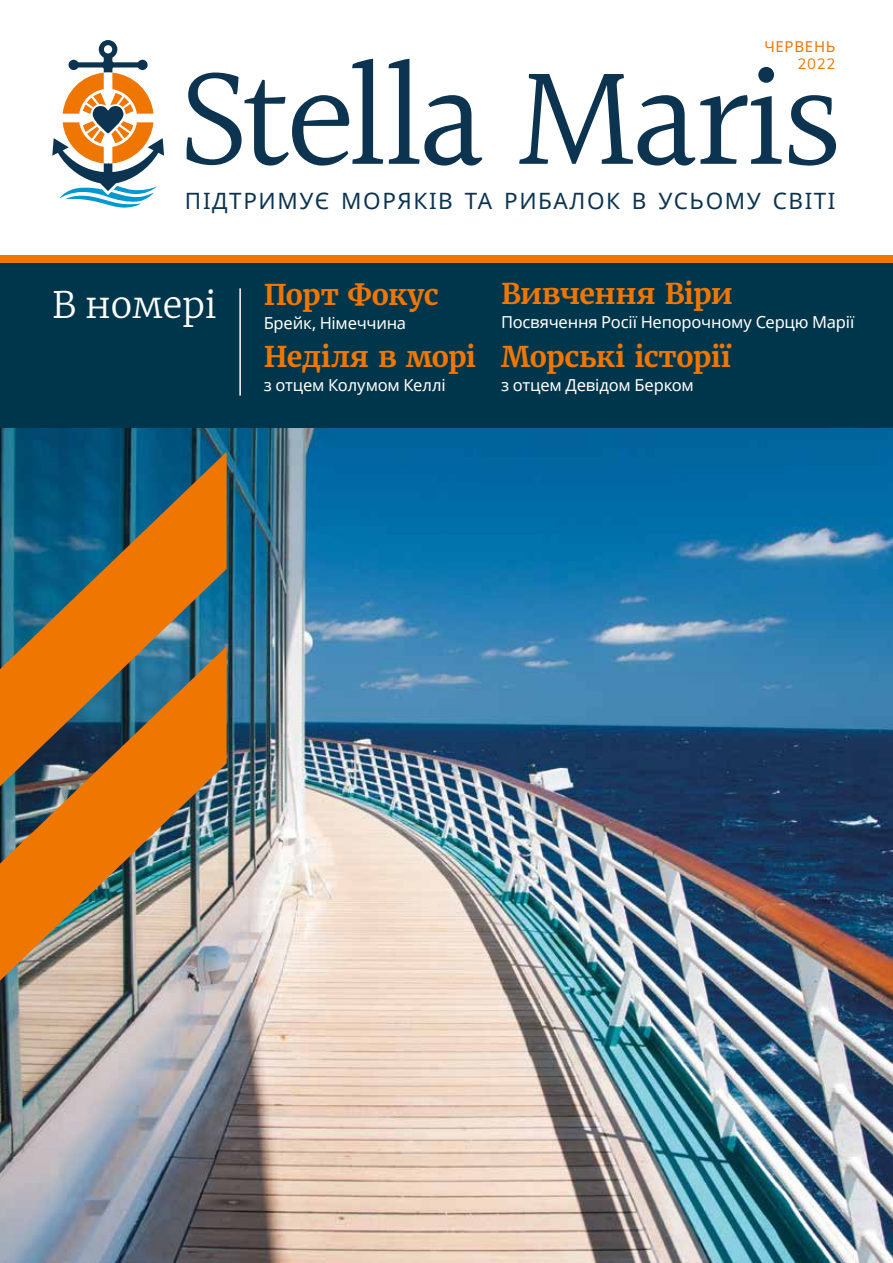
<style>
.page{position:relative;width:893px;height:1263px;background:#fff}
.page>*{position:absolute;margin:0;border:0;box-sizing:border-box;transform-origin:0 0}
.t1{font:147px "Halant";letter-spacing:-.04em;color:#0c3451}
.t2{font:300 36px "Merriweather";color:#fff}
.t3{font:700 28.5px "Merriweather";letter-spacing:-.02em;color:#ee7601}
.t4{font:22.5px "Noto Sans";letter-spacing:.07em;color:#0c3451}
.t5{font:16.5px "Noto Sans";letter-spacing:-.01em;color:#fff}
.t6{font:15px "Noto Sans";letter-spacing:.05em;color:#ee7601}
.t7{font:15px "Nunito Sans";color:#ee7601}
</style>
<div class="page">
<img style="left:0;top:428px;width:893px;height:835px">
<svg style="left:0;top:453px;width:227px;height:194px;background:#636751"></svg>
<img style="left:0;top:647px;width:227px;height:334px">
<div style="left:0;top:255px;width:893px;height:9px;background:#ee7601"></div>
<svg style="left:52px;top:40px;width:112px;height:168px"></svg>
<div style="left:0;top:264px;width:893px;height:164px;background:#00364b"></div>
<hr style="left:239px;top:288px;width:2px;height:108px;background:#fff">
<p class="t6" style="left:764px;top:36px;width:73px">ЧЕРВЕНЬ</p>
<p class="t7" style="left:797px;top:53px;width:40px">2022</p>
<h1 class="t1" style="left:178px;top:23px;width:666px">Stella Maris</h1>
<h3 class="t4" style="left:185px;top:185px;width:652px">ПІДТРИМУЄ МОРЯКІВ ТА РИБАЛОК В УСЬОМУ СВІТІ</h3>
<h2 class="t2" style="left:52px;top:280px;width:166px">В номері</h2>
<h3 class="t3" style="left:264px;top:276px;width:176px">Порт Фокус</h3>
<p class="t5" style="left:264px;top:312px;width:144px">Брейк, Німеччина</p>
<h3 class="t3" style="left:264px;top:339px;width:214px">Неділя в морі</h3>
<p class="t5" style="left:264px;top:374px;width:183px">з отцем Колумом Келлі</p>
<h3 class="t3" style="left:501px;top:276px;width:233px">Вивчення Віри</h3>
<p class="t5" style="left:501px;top:311px;width:355px">Посвячення Росії Непорочному Серцю Марії</p>
<h3 class="t3" style="left:501px;top:338px;width:231px">Морські історії</h3>
<p class="t5" style="left:501px;top:373px;width:194px">з отцем Девідом Берком</p>
</div>
